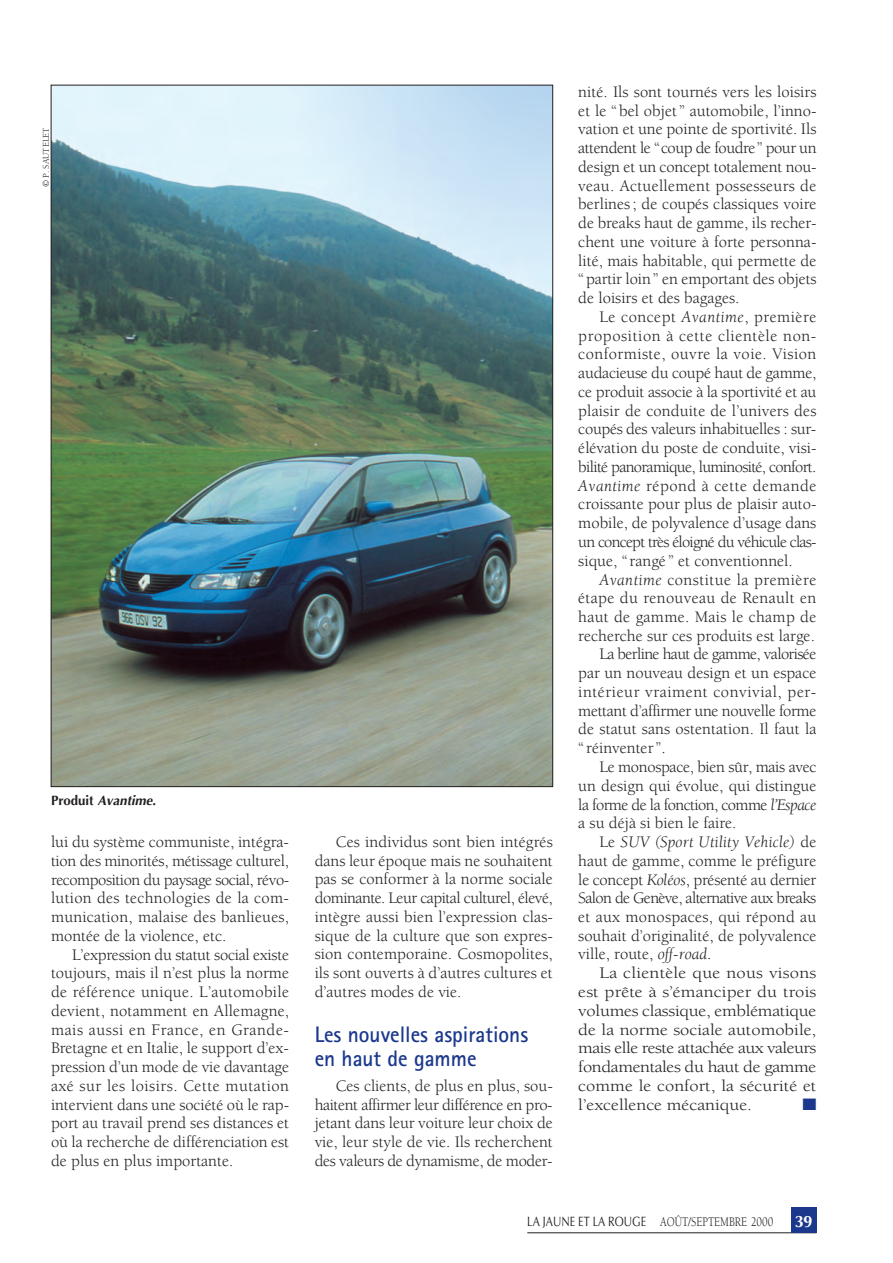
<style>
.page{position:relative;width:893px;height:1263px;background:#fff}
.page>*{position:absolute;margin:0;border:0;box-sizing:border-box;transform-origin:0 0}
.t1{font:700 22.5px/24px "Rotis Sans Serif";color:#1b388c;scale:.95 1}
.t2{font:16.5px/18.8px "Berkeley";color:#231f20;text-align:justify}
.t3{font:16.5px "Berkeley";color:#231f20;scale:1.12 1}
.t4{font:16.5px "Berkeley";letter-spacing:-.04em;color:#231f20}
.t5{font:16.5px "Berkeley";letter-spacing:-.02em;color:#231f20}
.t6{font:16.5px "Berkeley";letter-spacing:-.035em;color:#231f20}
.t7{font:16.5px "Berkeley";letter-spacing:.035em;color:#231f20}
.t8{font:16.5px "Berkeley";letter-spacing:-.03em;color:#231f20;scale:1.12 1}
.t9{font:italic 16.5px "Berkeley";letter-spacing:.01em;color:#231f20}
.t10{font:16.5px "Berkeley";letter-spacing:.03em;color:#231f20}
.t11{font:16.5px "Berkeley";letter-spacing:.02em;color:#231f20}
.t12{font:16.5px "Berkeley";letter-spacing:-.02em;color:#231f20;scale:1.12 1}
.t13{font:700 16.5px "Optima";color:#fff}
.t14{font:16.5px "Zapf Dingbats";color:#1b388c;scale:1.12 1}
.t15{font:13.5px "Berkeley";color:#231f20;scale:.8 1}
.t16{font:700 13.5px "Optima";color:#231f20}
.t17{font:9px "Berkeley";color:#231f20}
.s1{font-style:italic}
.s2{font-style:normal}
.s3{font-family:"Optima"}
</style>
<div class="page">
<hr style="left:527px;top:1232px;width:289px;height:1px;background:#231f20">
<div style="left:791px;top:1208px;width:25px;height:25px;background:#1b388c"></div>
<img style="left:53px;top:87px;width:498px;height:698px">
<p class="t17" style="left:42px;top:187px;width:61px;rotate:-90deg">© P. SAUTELET</p>
<p class="t16" style="left:51px;top:795px;width:107px">Produit <span class="s1">Avantime</span>.</p>
<p class="t2" style="left:51px;top:834px;width:240px">lui du système communiste, intégra&shy;tion des minorités, métissage culturel, recomposition du paysage social, révo&shy;lution des technologies de la com&shy;munication, malaise des banlieues, montée de la violence, etc.</p>
<p class="t2" style="left:51px;top:946px;width:240px;text-indent:21px">L’expression du statut social existe toujours, mais il n’est plus la norme de référence unique. L’automobile devient, notamment en Allemagne, mais aussi en France, en Grande-Bretagne et en Italie, le support d’ex&shy;pression d’un mode de vie davantage axé sur les loisirs. Cette mutation intervient dans une société où le rap&shy;port au travail prend ses distances et où la recherche de différenciation est de plus en plus importante.</p>
<p class="t2" style="left:315px;top:834px;width:240px;text-indent:21px">Ces individus sont bien intégrés dans leur époque mais ne souhaitent pas se conformer à la norme sociale dominante. Leur capital culturel, élevé, intègre aussi bien l’expression clas&shy;sique de la culture que son expres&shy;sion contemporaine. Cosmopolites, ils sont ouverts à d’autres cultures et d’autres modes de vie.</p>
<h1 class="t1" style="left:315px;top:1025px;width:226px">Les nouvelles aspirations en haut de gamme</h1>
<p class="t2" style="left:315px;top:1078px;width:240px;text-indent:21px">Ces clients, de plus en plus, sou&shy;haitent affirmer leur différence en pro&shy;jetant dans leur voiture leur choix de vie, leur style de vie. Ils recherchent des valeurs de dynamisme, de moder-</p>
<p class="t2" style="left:578px;top:84px;width:240px">nité. Ils sont tournés vers les loisirs et le “ bel objet ” automobile, l’inno&shy;vation et une pointe de sportivité. Ils attendent le “coup de foudre” pour un design et un concept totalement nou&shy;veau. Actuellement possesseurs de berlines ; de coupés classiques voire de breaks haut de gamme, ils recher&shy;chent une voiture à forte personna&shy;lité, mais habitable, qui permette de “partir loin” en emportant des objets de loisirs et des bagages.</p>
<p class="t2" style="left:578px;top:309px;width:240px;text-indent:21px">Le concept <span class="s1">Avantime</span>, première proposition à cette clientèle non&shy;conformiste, ouvre la voie. Vision audacieuse du coupé haut de gamme, ce produit associe à la sportivité et au plaisir de conduite de l’univers des coupés des valeurs inhabituelles : sur&shy;élévation du poste de conduite, visi&shy;bilité panoramique, luminosité, confort.<br><span class="s1">Avantime</span> répond à cette demande croissante pour plus de plaisir auto&shy;mobile, de polyvalence d’usage dans un concept très éloigné du véhicule clas&shy;sique, “rangé ” et conventionnel.</p>
<p class="t10" style="left:600px;top:573px;width:218px"><span class="s1">Avantime</span> constitue la première</p>
<p class="t11" style="left:578px;top:592px;width:240px">étape du renouveau de Renault en</p>
<p class="t2" style="left:578px;top:609px;width:240px">haut de gamme. Mais le champ de</p>
<p class="t2" style="left:578px;top:628px;width:238px">recherche sur ces produits est large.</p>
<p class="t4" style="left:599px;top:648px;width:218px">La berline haut de gamme, valorisée</p>
<p class="t2" style="left:578px;top:665px;width:240px">par un nouveau design et un espace</p>
<p class="t7" style="left:578px;top:685px;width:240px">intérieur vraiment convivial, per-</p>
<p class="t5" style="left:578px;top:704px;width:240px">mettant d’affirmer une nouvelle forme</p>
<p class="t2" style="left:578px;top:721px;width:240px">de statut sans ostentation. Il faut la</p>
<p class="t2" style="left:578px;top:740px;width:89px">“réinventer”.</p>
<p class="t5" style="left:600px;top:760px;width:218px">Le monospace, bien sûr, mais avec</p>
<p class="t2" style="left:578px;top:778px;width:240px">un design qui évolue, qui distingue</p>
<p class="t6" style="left:578px;top:798px;width:240px">la forme de la fonction, comme <span class="s1">l’Espace</span></p>
<p class="t2" style="left:578px;top:815px;width:160px">a su déjà si bien le faire.</p>
<p class="t9" style="left:600px;top:835px;width:218px"><span class="s2">Le</span> SUV (Sport Utility Vehicle) <span class="s2">de</span></p>
<p class="t2" style="left:578px;top:852px;width:240px">haut de gamme, comme le préfigure</p>
<p class="t2" style="left:578px;top:871px;width:240px">le concept <span class="s1">Koléos</span>, présenté au dernier</p>
<p class="t4" style="left:578px;top:892px;width:240px">Salon de Genève, alternative aux breaks</p>
<p class="t2" style="left:578px;top:909px;width:240px">et aux monospaces, qui répond au</p>
<p class="t2" style="left:578px;top:927px;width:240px">souhait d’originalité, de polyvalence</p>
<p class="t2" style="left:578px;top:946px;width:135px">ville, route, <span class="s1">off-road</span>.</p>
<p class="t3" style="left:600px;top:967px;width:195px">La clientèle que nous visons</p>
<p class="t3" style="left:578px;top:985px;width:214px">est prête à s’émanciper du trois</p>
<p class="t3" style="left:578px;top:1004px;width:214px">volumes classique, emblématique</p>
<p class="t3" style="left:578px;top:1023px;width:214px">de la norme sociale automobile,</p>
<p class="t8" style="left:578px;top:1042px;width:214px">mais elle reste attachée aux valeurs</p>
<p class="t12" style="left:578px;top:1060px;width:214px">fondamentales du haut de gamme</p>
<p class="t3" style="left:578px;top:1079px;width:214px">comme le confort, la sécurité et</p>
<p class="t3" style="left:578px;top:1098px;width:157px">l’excellence mécanique.</p>
<p class="t14" style="left:802px;top:1094px;width:14px">■</p>
<p class="t15" style="left:527px;top:1217px;width:309px"><span class="s3">LA JAUNE ET LA ROUGE</span> AOÛT/SEPTEMBRE 2000</p>
<p class="t13" style="left:795px;top:1214px;width:19px">39</p>
</div>
